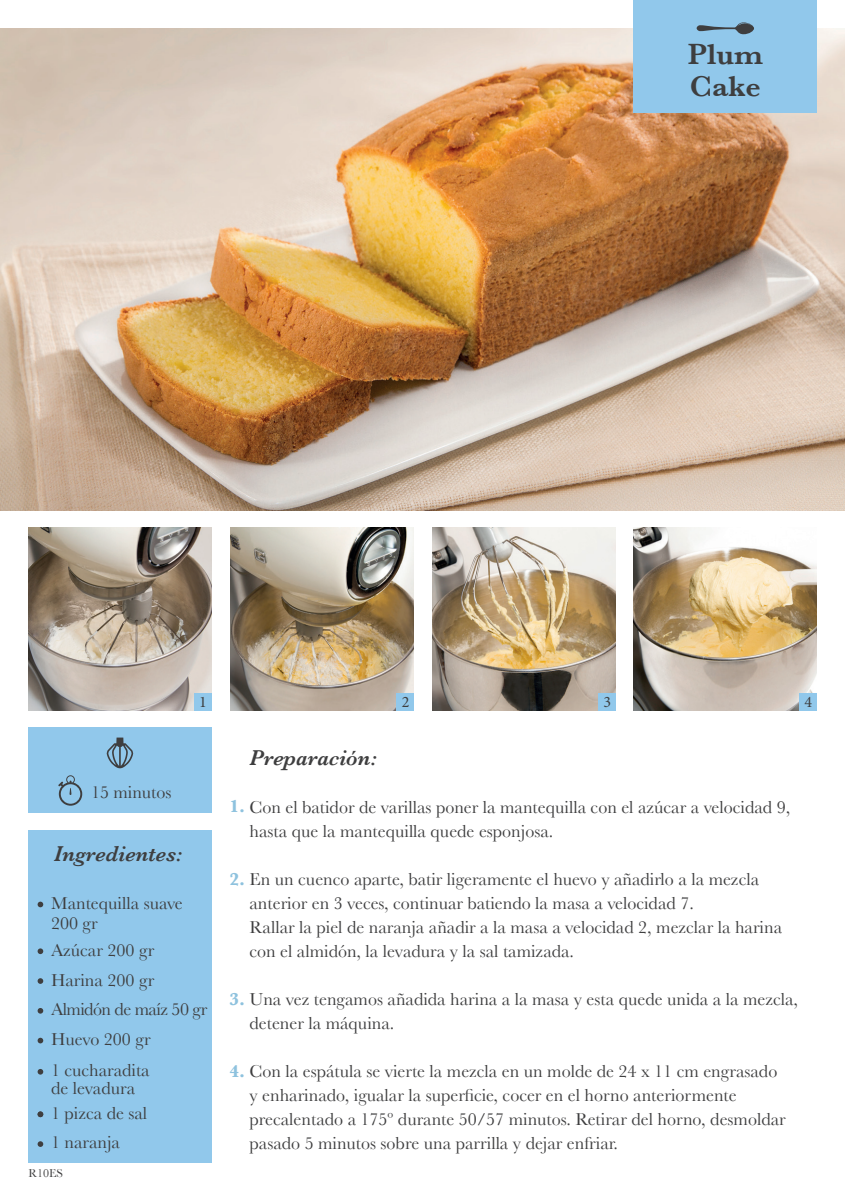
<style>
.page{position:relative;width:845px;height:1191px;background:#fff}
.page>*{position:absolute;margin:0;border:0;box-sizing:border-box;transform-origin:0 0}
.t1{font:600 30px/32px "Baskerville";color:#3e3e3f}
.t2{font:italic 600 22px "Baskerville";color:#3e3e3f}
.t3{font:18px/30.2px "Baskerville";color:#3e3e3f}
.t4{font:16px "Minion Pro";color:#3e3e3f}
.t5{font:12px "Baskerville";color:#3e3e3f}
.s1{font-weight:700;color:#8ec2de}
</style>
<div class="page">
<img style="left:28px;top:527px;width:183px;height:183px">
<img style="left:0;top:28px;width:845px;height:482px">
<img style="left:231px;top:527px;width:183px;height:183px">
<img style="left:432px;top:527px;width:183px;height:183px">
<img style="left:633px;top:527px;width:183px;height:183px">
<div style="left:194px;top:693px;width:17px;height:17px;background:#91c8eb"></div>
<div style="left:397px;top:693px;width:17px;height:17px;background:#91c8eb"></div>
<div style="left:598px;top:693px;width:17px;height:17px;background:#91c8eb"></div>
<div style="left:799px;top:693px;width:17px;height:17px;background:#91c8eb"></div>
<div style="left:28px;top:829px;width:183px;height:333px;background:#91c8eb"></div>
<div style="left:28px;top:727px;width:183px;height:85px;background:#91c8eb"></div>
<div style="left:634px;top:0;width:183px;height:112px;background:#91c8eb"></div>
<svg style="left:696px;top:22px;width:58px;height:12px"></svg>
<svg style="left:38px;top:948px;width:5px;height:6px"></svg>
<svg style="left:38px;top:978px;width:5px;height:6px"></svg>
<svg style="left:38px;top:1008px;width:5px;height:5px"></svg>
<svg style="left:38px;top:901px;width:5px;height:6px"></svg>
<svg style="left:58px;top:775px;width:24px;height:30px"></svg>
<svg style="left:106px;top:737px;width:27px;height:31px"></svg>
<svg style="left:38px;top:1037px;width:5px;height:6px"></svg>
<svg style="left:38px;top:1141px;width:5px;height:6px"></svg>
<svg style="left:38px;top:1069px;width:5px;height:5px"></svg>
<svg style="left:38px;top:1111px;width:5px;height:6px"></svg>
<h1 class="t1" style="left:688px;top:38px;width:77px">Plum<br>Cake</h1>
<p class="t4" style="left:199px;top:691px;width:9px">1</p>
<p class="t4" style="left:402px;top:691px;width:9px">2</p>
<p class="t4" style="left:603px;top:691px;width:9px">3</p>
<p class="t4" style="left:804px;top:691px;width:9px">4</p>
<p class="t3" style="left:91px;top:777px;width:82px">15 minutos</p>
<p class="t2" style="left:54px;top:841px;width:130px">Ingredientes:</p>
<p class="t3" style="left:51px;top:893px;width:133px;line-height:20px">Mantequilla suave<br>200 gr</p>
<p class="t3" style="left:51px;top:934px;width:158px">Azúcar 200 gr<br>Harina 200 gr<br>Almidón de maíz 50 gr<br>Huevo 200 gr<br>1 cucharadita</p>
<p class="t3" style="left:51px;top:1075px;width:98px;line-height:25px">de levadura<br>1 pizca de sal</p>
<p class="t3" style="left:51px;top:1127px;width:71px">1 naranja</p>
<p class="t5" style="left:28px;top:1166px;width:36px">R10ES</p>
<p class="t2" style="left:249px;top:745px;width:129px">Preparación:</p>
<p class="t3" style="left:229px;top:791px;width:562px"><span class="s1">1.</span> Con el batidor de varillas poner la mantequilla con el azúcar a velocidad 9,</p>
<p class="t3" style="left:249px;top:815px;width:305px">hasta que la mantequilla quede esponjosa.</p>
<p class="t3" style="left:229px;top:863px;width:531px"><span class="s1">2.</span> En un cuenco aparte, batir ligeramente el huevo y añadirlo a la mezcla</p>
<p class="t3" style="left:249px;top:891px;width:534px;line-height:24px">anterior en 3 veces, continuar batiendo la masa a velocidad 7.<br>Rallar la piel de naranja añadir a la masa a velocidad 2, mezclar la harina con el almidón, la levadura y la sal tamizada.</p>
<p class="t3" style="left:229px;top:983px;width:570px"><span class="s1">3.</span> Una vez tengamos añadida harina a la masa y esta quede unida a la mezcla,</p>
<p class="t3" style="left:249px;top:1007px;width:146px">detener la máquina.</p>
<p class="t3" style="left:229px;top:1055px;width:549px"><span class="s1">4.</span> Con la espátula se vierte la mezcla en un molde de 24 x 11 cm engrasado</p>
<p class="t3" style="left:249px;top:1083px;width:538px;line-height:24px">y enharinado, igualar la superficie, cocer en el horno anteriormente precalentado a 175º durante 50/57 minutos. Retirar del horno, desmoldar pasado 5 minutos sobre una parrilla y dejar enfriar.</p>
</div>
